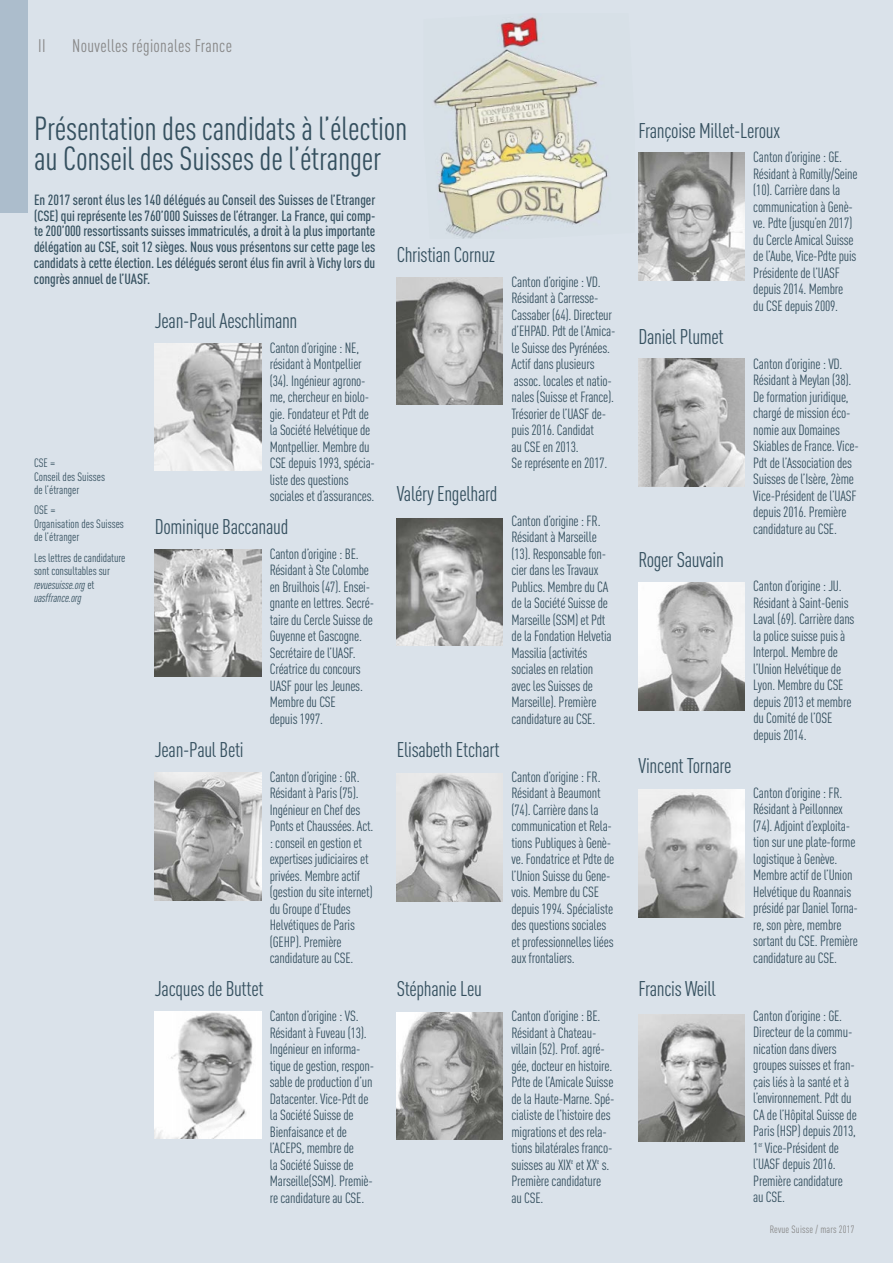
<style>
.page{position:relative;width:893px;height:1263px;background:#dae2ea}
.page>*{position:absolute;margin:0;border:0;box-sizing:border-box;transform-origin:0 0}
.t1{font:condensed 33px/30.2px "DINOT";letter-spacing:-.005em;color:#35505f}
.t2{font:condensed 21px "DINOT";letter-spacing:-.015em;color:#35505f}
.t3{font:condensed 18px "DINOT";letter-spacing:.02em;color:#878787}
.t4{font:condensed 14.7px/16.5px "DINOT";letter-spacing:-.015em;color:#35505f}
.t5{font:500 condensed 14.7px/15.8px "DINOT";letter-spacing:-.01em;color:#35505f;text-align:justify}
.t6{font:condensed 12px/13.5px "DINOT";color:#35505f}
.t7{font:condensed 10.5px "DINOT";letter-spacing:.02em;color:#878787}
.s1{font-style:italic}
</style>
<div class="page">
<div style="left:0;top:0;width:28px;height:213px;background:#acbdcc"></div>
<img style="left:155px;top:343px;width:106px;height:128px">
<img style="left:155px;top:549px;width:106px;height:128px">
<img style="left:155px;top:773px;width:106px;height:127px">
<img style="left:155px;top:1011px;width:106px;height:127px">
<img style="left:397px;top:277px;width:106px;height:128px">
<img style="left:397px;top:518px;width:106px;height:128px">
<img style="left:397px;top:774px;width:106px;height:127px">
<img style="left:397px;top:1012px;width:106px;height:128px">
<img style="left:638px;top:153px;width:107px;height:128px">
<img style="left:638px;top:359px;width:107px;height:127px">
<img style="left:638px;top:583px;width:107px;height:127px">
<img style="left:638px;top:790px;width:107px;height:127px">
<img style="left:638px;top:1014px;width:107px;height:127px">
<img style="left:433px;top:17px;width:176px;height:222px">
<p class="t3" style="left:38px;top:35px;width:9px">II</p>
<p class="t3" style="left:72px;top:35px;width:161px">nouvelles régionales France</p>
<h1 class="t1" style="left:34px;top:113px;width:375px">Présentation des candidats à l’élection au Conseil des Suisses de l’étranger</h1>
<p class="t5" style="left:34px;top:192px;width:343px">En 2017 seront élus les 140 délégués au Conseil des Suisses de l’Etranger (CSE) qui représente les 760’000 Suisses de l’étranger. La France, qui comp&shy;te 200’000 ressortissants suisses immatriculés, a droit à la plus importante délégation au CSE, soit 12 sièges. Nous vous présentons sur cette page les candidats à cette élection. Les délégués seront élus fin avril à Vichy lors du congrès annuel de l’UASF.</p>
<p class="t6" style="left:34px;top:456px;width:73px">CSe =<br>Conseil des Suisses de l’étranger</p>
<p class="t6" style="left:34px;top:503px;width:91px">OSe =<br>Organisation des Suisses de l’étranger</p>
<p class="t6" style="left:34px;top:550px;width:93px">Les lettres de candidature sont consultables sur <span class="s1">revuesuisse.org</span> et <span class="s1">uasffrance.org</span></p>
<h2 class="t2" style="left:155px;top:308px;width:144px">Jean-Paul Aeschlimann</h2>
<p class="t4" style="left:270px;top:339px;width:107px">Canton d’origine : ne, résidant à Montpellier (34). Ingénieur agrono&shy;me, chercheur en biolo&shy;gie. Fondateur et Pdt de la Société Helvétique de<br>Montpellier. Membre du<br>CSe depuis 1993, spécia&shy;liste des questions sociales et d’assurances.</p>
<h2 class="t2" style="left:155px;top:515px;width:135px">Dominique Baccanaud</h2>
<p class="t4" style="left:270px;top:545px;width:106px">Canton d’origine : Be.<br>Résidant à Ste Colombe en Bruilhois (47). ensei&shy;gnante en lettres. Secré&shy;taire du Cercle Suisse de<br>Guyenne et Gascogne.<br>Secrétaire de l’UASF.<br>Créatrice du concours<br>UASF pour les Jeunes.<br>Membre du CSe<br>depuis 1997.</p>
<h2 class="t2" style="left:155px;top:737px;width:90px">Jean-Paul Beti</h2>
<p class="t4" style="left:270px;top:768px;width:105px">Canton d’origine : GR.<br>Résidant à Paris (75).<br>Ingénieur en Chef des<br>Ponts et Chaussées. Act. : conseil en gestion et expertises judiciaires et privées. Membre actif (gestion du site internet) du Groupe d’etudes<br>Helvétiques de Paris (GeHP). Première candidature au CSe.</p>
<h2 class="t2" style="left:155px;top:977px;width:110px">Jacques de Buttet</h2>
<p class="t4" style="left:270px;top:1007px;width:106px">Canton d’origine : VS.<br>Résidant à Fuveau (13).<br>Ingénieur en informa&shy;tique de gestion, respon&shy;sable de production d’un<br>Datacenter. Vice-Pdt de la Société Suisse de<br>Bienfaisance et de l’ACePS, membre de<br>la Société Suisse de<br>Marseille(SSM). Premiè&shy;re candidature au CSe.</p>
<h2 class="t2" style="left:397px;top:242px;width:100px">Christian Cornuz</h2>
<h2 class="t2" style="left:397px;top:482px;width:102px">Valéry engelhard</h2>
<h2 class="t2" style="left:397px;top:737px;width:104px">elisabeth etchart</h2>
<h2 class="t2" style="left:397px;top:977px;width:87px">Stéphanie Leu</h2>
<p class="t4" style="left:511px;top:273px;width:105px">Canton d’origine : VD.<br>Résidant à Carresse-<br>Cassaber (64). Directeur d’eHPAD. Pdt de l’Amica&shy;le Suisse des Pyrénées.<br>Actif dans plusieurs assoc. locales et natio&shy;nales (Suisse et France).<br>Trésorier de l’UASF de&shy;puis 2016. Candidat<br>au CSe en 2013.<br>Se représente en 2017.</p>
<p class="t4" style="left:511px;top:512px;width:102px">Canton d’origine : FR.<br>Résidant à Marseille (13). Responsable fon&shy;cier dans les Travaux<br>Publics. Membre du CA de la Société Suisse de<br>Marseille (SSM) et Pdt de la Fondation Helvetia<br>Massilia (activités sociales en relation avec les Suisses de<br>Marseille). Première candidature au CSe.</p>
<p class="t4" style="left:511px;top:768px;width:104px">Canton d’origine : FR.<br>Résidant à Beaumont (74). Carrière dans la communication et Rela&shy;tions Publiques à Genè&shy;ve. Fondatrice et Pdte de l’Union Suisse du Gene&shy;vois. Membre du CSe depuis 1994. Spécialiste des questions sociales et professionnelles liées aux frontaliers.</p>
<p class="t4" style="left:511px;top:1007px;width:105px">Canton d’origine : Be.<br>Résidant à Chateau&shy;villain (52). Prof. agré&shy;gée, docteur en histoire.<br>Pdte de l’Amicale Suisse de la Haute-Marne. Spé&shy;cialiste de l’histoire des migrations et des rela&shy;tions bilatérales franco&shy;suisses au xIx<sup>e</sup> et xx<sup>e</sup> s.<br>Première candidature au CSe.</p>
<h2 class="t2" style="left:638px;top:118px;width:143px">Françoise Millet-Leroux</h2>
<p class="t4" style="left:753px;top:149px;width:106px">Canton d’origine : Ge.<br>Résidant à Romilly/Seine (10). Carrière dans la communication à Genè&shy;ve. Pdte (jusqu’en 2017) du Cercle Amical Suisse de l’Aube, Vice-Pdte puis<br>Présidente de l’UASF depuis 2014. Membre<br>du CSe depuis 2009.</p>
<h2 class="t2" style="left:638px;top:324px;width:87px">Daniel Plumet</h2>
<p class="t4" style="left:753px;top:355px;width:107px">Canton d’origine : VD.<br>Résidant à Meylan (38).<br>De formation juridique, chargé de mission éco&shy;nomie aux Domaines<br>Skiables de France. Vice-<br>Pdt de l’Association des<br>Suisses de l’Isère, 2ème<br>Vice-Président de l’UASF depuis 2016. Première candidature au CSe.</p>
<h2 class="t2" style="left:638px;top:547px;width:87px">Roger Sauvain</h2>
<p class="t4" style="left:753px;top:578px;width:103px">Canton d’origine : JU.<br>Résidant à Saint-Genis<br>Laval (69). Carrière dans la police suisse puis à<br>Interpol. Membre de l’Union Helvétique de<br>Lyon. Membre du CSe depuis 2013 et membre du Comité de l’OSe depuis 2014.</p>
<h2 class="t2" style="left:638px;top:753px;width:95px">Vincent Tornare</h2>
<p class="t4" style="left:753px;top:784px;width:106px">Canton d’origine : FR.<br>Résidant à Peillonnex (74). Adjoint d’exploita&shy;tion sur une plate-forme logistique à Genève.<br>Membre actif de l’Union<br>Helvétique du Roannais présidé par Daniel Torna&shy;re, son père, membre sortant du CSe. Première candidature au CSe.</p>
<h2 class="t2" style="left:638px;top:976px;width:79px">Francis Weill</h2>
<p class="t4" style="left:753px;top:1007px;width:105px">Canton d’origine : Ge.<br>Directeur de la commu&shy;nication dans divers groupes suisses et fran&shy;çais liés à la santé et à l’environnement. Pdt du<br>CA de l’Hôpital Suisse de<br>Paris (HSP) depuis 2013,<br>1<sup>er</sup> Vice-Président de l’UASF depuis 2016.<br>Première candidature au CSe.</p>
<p class="t7" style="left:770px;top:1223px;width:86px">Revue Suisse / mars 2017</p>
</div>
